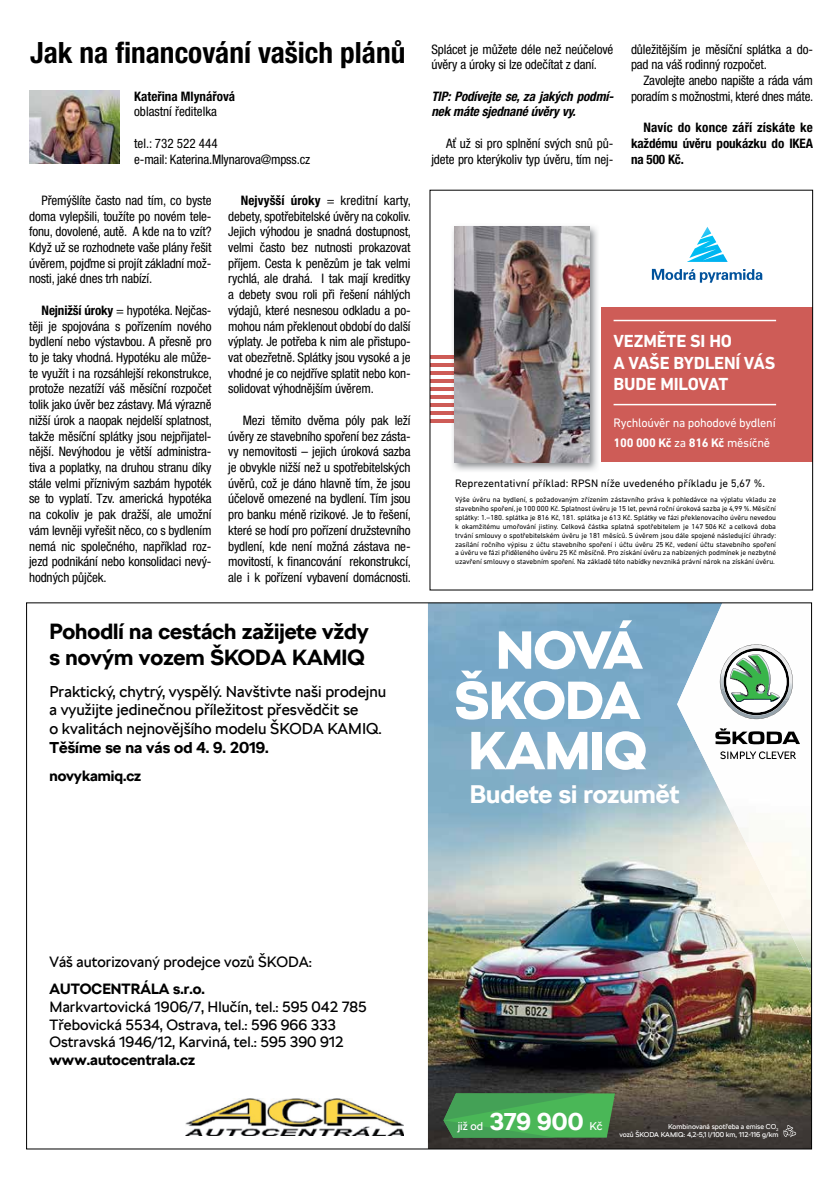
<style>
.page{position:relative;width:833px;height:1188px;background:#fff}
.page>*{position:absolute;margin:0;border:0;box-sizing:border-box;transform-origin:0 0}
.t1{font:900 53px/50.2px "SKODA Next";color:#fff}
.t2{font:700 condensed 29.38px "Helvetica Neue CE";color:#000}
.t3{font:700 25.25px "SKODA Next";color:#fff}
.t4{font:700 21.88px/26.1px "SKODA Next";color:#000}
.t5{font:700 17.75px/21.4px "DIN Next LT Pro";letter-spacing:-.01em;color:#fff}
.t6{font:15.62px/18.8px "SKODA Next";color:#000}
.t7{font:700 15.62px "SKODA Next";color:#000}
.t8{font:14.75px/17.8px "SKODA Next";color:#000}
.t9{font:700 14.75px "SKODA Next";color:#000}
.t10{font:condensed 13.12px/15.8px "Helvetica Neue CE";letter-spacing:-.01em;color:#000;text-align:justify}
.t11{font:700 condensed 13.12px/15.8px "Helvetica Neue CE";color:#000;text-align:justify}
.t12{font:italic 700 condensed 13.12px/15.8px "Helvetica Neue CE";letter-spacing:-.01em;color:#000}
.t13{font:12.5px/19.8px "DIN Next LT Pro";letter-spacing:-.02em;color:#fff}
.t14{font:11.25px "SKODA Next";color:#fff}
.t15{font:11px "DIN Next LT Pro";color:#000}
.t16{font:7.38px/8.9px "DIN Next LT Pro";letter-spacing:-.01em;color:#000;text-align:justify}
.t17{font:7px/8.4px "SKODA Next";color:#fff;text-align:right}
.s1{font-weight:700}
.s2{font-weight:700;font-size:24.12px}
</style>
<div class="page">
<img style="left:185px;top:604px;width:624px;height:542px">
<img style="left:29px;top:91px;width:91px;height:73px">
<hr style="left:430px;top:403px;width:158px;height:3px;background:#ce5c57">
<hr style="left:430px;top:411px;width:158px;height:3px;background:#ce5c57">
<hr style="left:430px;top:395px;width:158px;height:3px;background:#ce5c57">
<hr style="left:430px;top:387px;width:158px;height:3px;background:#ce5c57">
<hr style="left:430px;top:379px;width:158px;height:3px;background:#ce5c57">
<hr style="left:430px;top:371px;width:158px;height:3px;background:#ce5c57">
<hr style="left:430px;top:363px;width:158px;height:3px;background:#ce5c57">
<hr style="left:430px;top:355px;width:158px;height:3px;background:#ce5c57">
<hr style="left:430px;top:419px;width:158px;height:3px;background:#ce5c57">
<svg style="left:687px;top:227px;width:40px;height:35px"></svg>
<svg style="left:652px;top:269px;width:110px;height:13px"></svg>
<img style="left:451px;top:226px;width:147px;height:245px">
<img style="left:454px;top:227px;width:135px;height:235px">
<div style="left:601px;top:307px;width:212px;height:155px;background:#ce5c57"></div>
<hr style="left:613px;top:320px;width:163px;height:1px;background:#fff">
<hr style="left:613px;top:404px;width:163px;height:1px;background:#fff">
<h2 class="t2" style="left:30px;top:35px;width:377px">Jak na financování vašich plánů</h2>
<p class="t11" style="left:134px;top:89px;width:102px">Kateřina Mlynářová</p>
<p class="t10" style="left:134px;top:104px;width:84px">oblastní ředitelka</p>
<p class="t10" style="left:134px;top:136px;width:178px">tel.: 732 522 444<br>e-mail: Katerina.Mlynarova@mpss.cz</p>
<p class="t10" style="left:29px;top:193px;width:184px;text-indent:12px">Přemýšlíte často nad tím, co byste doma vylepšili, toužíte po novém tele&shy;fonu, dovolené, autě. A kde na to vzít?<br>Když už se rozhodnete vaše plány řešit úvěrem, pojďme si projít základní mož&shy;nosti, jaké dnes trh nabízí.</p>
<p class="t10" style="left:29px;top:303px;width:184px;text-indent:12px"><span class="s1">Nejnižší úroky</span> = hypotéka. Nejčas&shy;těji je spojována s pořízením nového bydlení nebo výstavbou. A přesně pro to je taky vhodná. Hypotéku ale může&shy;te využít i na rozsáhlejší rekonstrukce, protože nezatíží váš měsíční rozpočet tolik jako úvěr bez zástavy. Má výrazně nižší úrok a naopak nejdelší splatnost, takže měsíční splátky jsou nejpřijatel&shy;nější. Nevýhodou je větší administra&shy;tiva a poplatky, na druhou stranu díky stále velmi příznivým sazbám hypoték se to vyplatí. Tzv. americká hypotéka na cokoliv je pak dražší, ale umožní vám levněji vyřešit něco, co s bydlením nemá nic společného, například roz&shy;jezd podnikání nebo konsolidaci nevý&shy;hodných půjček.</p>
<p class="t10" style="left:228px;top:193px;width:184px;text-indent:12px"><span class="s1">Nejvyšší úroky</span> = kreditní karty, debety, spotřebitelské úvěry na cokoliv.<br>Jejich výhodou je snadná dostupnost, velmi často bez nutnosti prokazovat příjem. Cesta k penězům je tak velmi rychlá, ale drahá. I tak mají kreditky a debety svou roli při řešení náhlých výdajů, které nesnesou odkladu a po&shy;mohou nám překlenout období do další výplaty. Je potřeba k nim ale přistupo&shy;vat obezřetně. Splátky jsou vysoké a je vhodné je co nejdříve splatit nebo kon&shy;solidovat výhodnějším úvěrem.</p>
<p class="t10" style="left:228px;top:412px;width:184px;text-indent:15px">Mezi těmito dvěma póly pak leží úvěry ze stavebního spoření bez zásta&shy;vy nemovitosti – jejich úroková sazba je obvykle nižší než u spotřebitelských úvěrů, což je dáno hlavně tím, že jsou účelově omezené na bydlení. Tím jsou pro banku méně rizikové. Je to řešení, které se hodí pro pořízení družstevního bydlení, kde není možná zástava ne&shy;movitostí, k financování rekonstrukcí, ale i k pořízení vybavení domácnosti.</p>
<h3 class="t4" style="left:49px;top:618px;width:321px">Pohodlí na cestách zažijete vždy s novým vozem ŠKODA KAMIQ</h3>
<p class="t6" style="left:49px;top:681px;width:338px">Praktický, chytrý, vyspělý. Navštivte naši prodejnu a využijte jedinečnou příležitost přesvědčit se<br>o kvalitách nejnovějšího modelu ŠKODA KAMIQ.</p>
<p class="t7" style="left:49px;top:737px;width:221px">Těšíme se na vás od 4. 9. 2019.</p>
<p class="t9" style="left:49px;top:767px;width:93px">novykamiq.cz</p>
<p class="t10" style="left:431px;top:41px;width:183px">Splácet je můžete déle než neúčelové úvěry a úroky si lze odečítat z daní.</p>
<p class="t12" style="left:431px;top:89px;width:184px">TIP: Podívejte se, za jakých podmí&shy;nek máte sjednané úvěry vy.</p>
<p class="t10" style="left:431px;top:136px;width:183px;text-align:right">Ať už si pro splnění svých snů pů&shy;jdete pro kterýkoliv typ úvěru, tím nej-</p>
<p class="t10" style="left:631px;top:41px;width:183px">důležitějším je měsíční splátka a do&shy;pad na váš rodinný rozpočet.</p>
<p class="t10" style="left:631px;top:73px;width:184px;text-align:right">Zavolejte anebo napište a ráda vám poradím s možnostmi, které dnes máte.</p>
<p class="t11" style="left:631px;top:120px;width:183px;text-indent:12px">Navíc do konce září získáte ke každému úvěru poukázku do IKEA na 500 Kč.</p>
<h3 class="t5" style="left:613px;top:330px;width:163px">VEZMĚTE SI HO<br>A VAŠE BYDLENÍ VÁS<br>BUDE MILOVAT</h3>
<p class="t13" style="left:613px;top:412px;width:164px">Rychloúvěr na pohodové bydlení<br><span class="s1">100 000 Kč</span> za <span class="s1">816 Kč</span> měsíčně</p>
<p class="t15" style="left:455px;top:477px;width:311px">Reprezentativní příklad: RPSN níže uvedeného příkladu je 5,67 %.</p>
<p class="t16" style="left:455px;top:495px;width:322px">Výše úvěru na bydlení, s požadovaným zřízením zástavního práva k pohledávce na výplatu vkladu ze stavebního spoření, je 100 000 Kč. Splatnost úvěru je 15 let, pevná roční úroková sazba je 4,99 %. Měsíční splátky: 1.–180. splátka je 816 Kč, 181. splátka je 613 Kč. Splátky ve fázi překlenovacího úvěru nevedou k okamžitému umořování jistiny. Celková částka splatná spotřebitelem je 147 506 Kč a celková doba trvání smlouvy o spotřebitelském úvěru je 181 měsíců. S úvěrem jsou dále spojené následující úhrady: zasílání ročního výpisu z účtu stavebního spoření i účtu úvěru 25 Kč, vedení účtu stavebního spoření a úvěru ve fázi přiděleného úvěru 25 Kč měsíčně. Pro získání úvěru za nabízených podmínek je nezbytné uzavření smlouvy o stavebním spoření. Na základě této nabídky nevzniká právní nárok na získání úvěru.</p>
<h1 class="t1" style="left:455px;top:624px;width:193px;text-indent:41px">NOVÁ<br>ŠKODA<br>KAMIQ</h1>
<h3 class="t3" style="left:470px;top:779px;width:211px">Budete si rozumět</h3>
<p class="t8" style="left:50px;top:952px;width:264px">Váš autorizovaný prodejce vozů ŠKODA:</p>
<p class="t9" style="left:50px;top:979px;width:157px">AUTOCENTRÁLA s.r.o.</p>
<p class="t8" style="left:50px;top:997px;width:318px">Markvartovická 1906/7, Hlučín, tel.: 595 042 785<br>Třebovická 5534, Ostrava, tel.: 596 966 333<br>Ostravská 1946/12, Karviná, tel.: 595 390 912</p>
<p class="t9" style="left:50px;top:1050px;width:147px">www.autocentrala.cz</p>
<p class="t14" style="left:458px;top:1119px;width:146px">již od <span class="s2">379 900</span> Kč</p>
<p class="t17" style="left:619px;top:1121px;width:161px">Kombinovaná spotřeba a emise CO<sub>2<br></sub>vozů ŠKODA KAMIQ: 4,2-5,1 l/100 km, 112-116 g/km</p>
</div>
